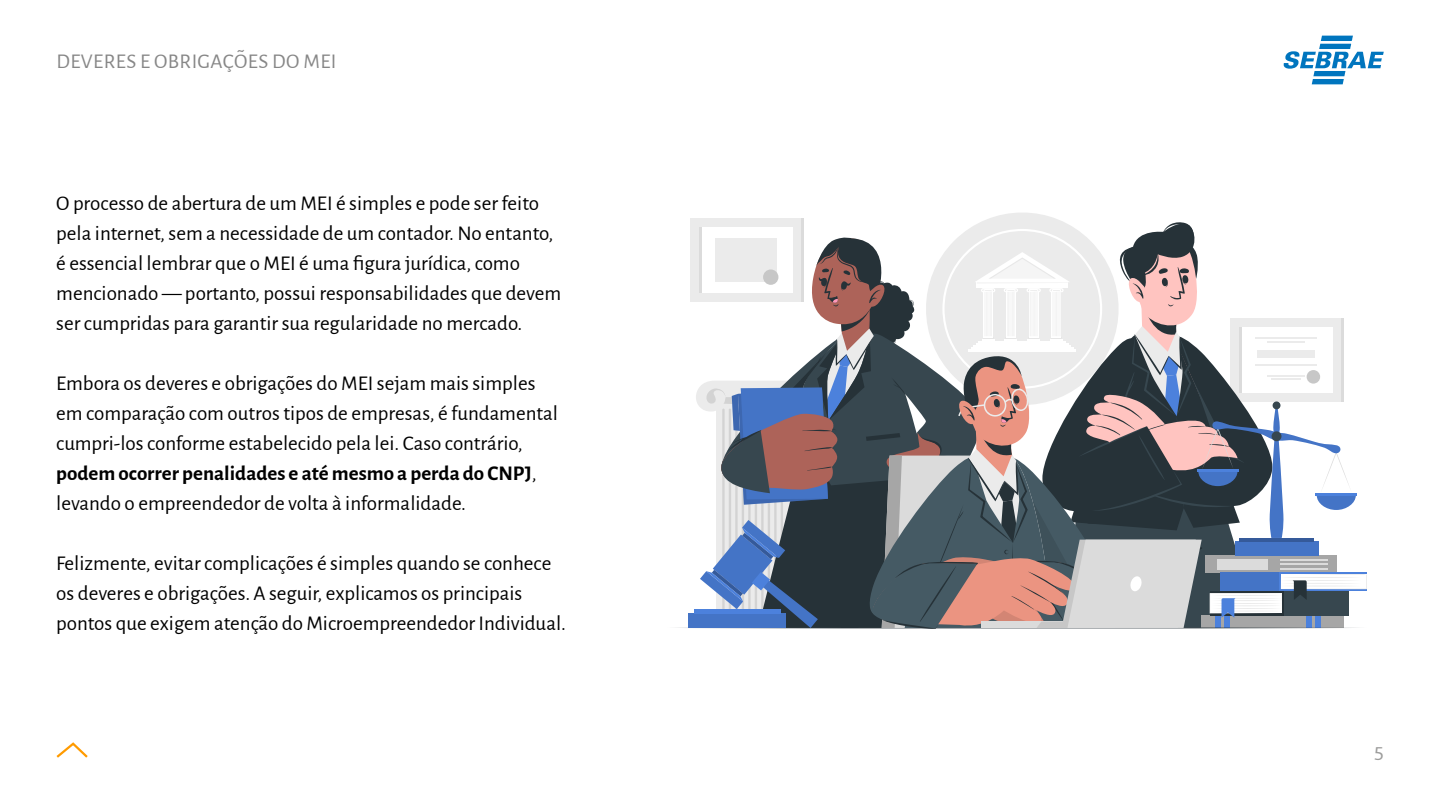
<style>
.page{position:relative;width:1440px;height:810px;background:#fff}
.page>*{position:absolute;margin:0;border:0;box-sizing:border-box;transform-origin:0 0}
.t1{font:21px/30px "Alegreya Sans";color:#000}
.t2{font:21px "Alegreya Sans";letter-spacing:.02em;color:#878787}
.t3{font:18px "Campuni";color:#9d9d9c}
.s1{font-weight:700}
</style>
<div class="page">
<svg style="left:56px;top:742px;width:32px;height:16px"></svg>
<svg style="left:1284px;top:36px;width:100px;height:48px"></svg>
<svg style="left:677px;top:213px;width:690px;height:416px"></svg>
<p class="t2" style="left:56px;top:47px;width:282px">DEVERES E OBRIGAÇÕES DO MEI</p>
<p class="t1" style="left:56px;top:187px;width:507px">O processo de abertura de um MEI é simples e pode ser feito pela internet, sem a necessidade de um contador. No entanto, é essencial lembrar que o MEI é uma figura jurídica, como mencionado — portanto, possui responsabilidades que devem ser cumpridas para garantir sua regularidade no mercado.</p>
<p class="t1" style="left:56px;top:367px;width:503px">Embora os deveres e obrigações do MEI sejam mais simples em comparação com outros tipos de empresas, é fundamental cumpri-los conforme estabelecido pela lei. Caso contrário, <span class="s1">podem ocorrer penalidades e até mesmo a perda do CNPJ</span>, levando o empreendedor de volta à informalidade.</p>
<p class="t1" style="left:56px;top:547px;width:511px">Felizmente, evitar complicações é simples quando se conhece os deveres e obrigações. A seguir, explicamos os principais pontos que exigem atenção do Microempreendedor Individual.</p>
<p class="t3" style="left:1374px;top:740px;width:11px">5</p>
</div>
